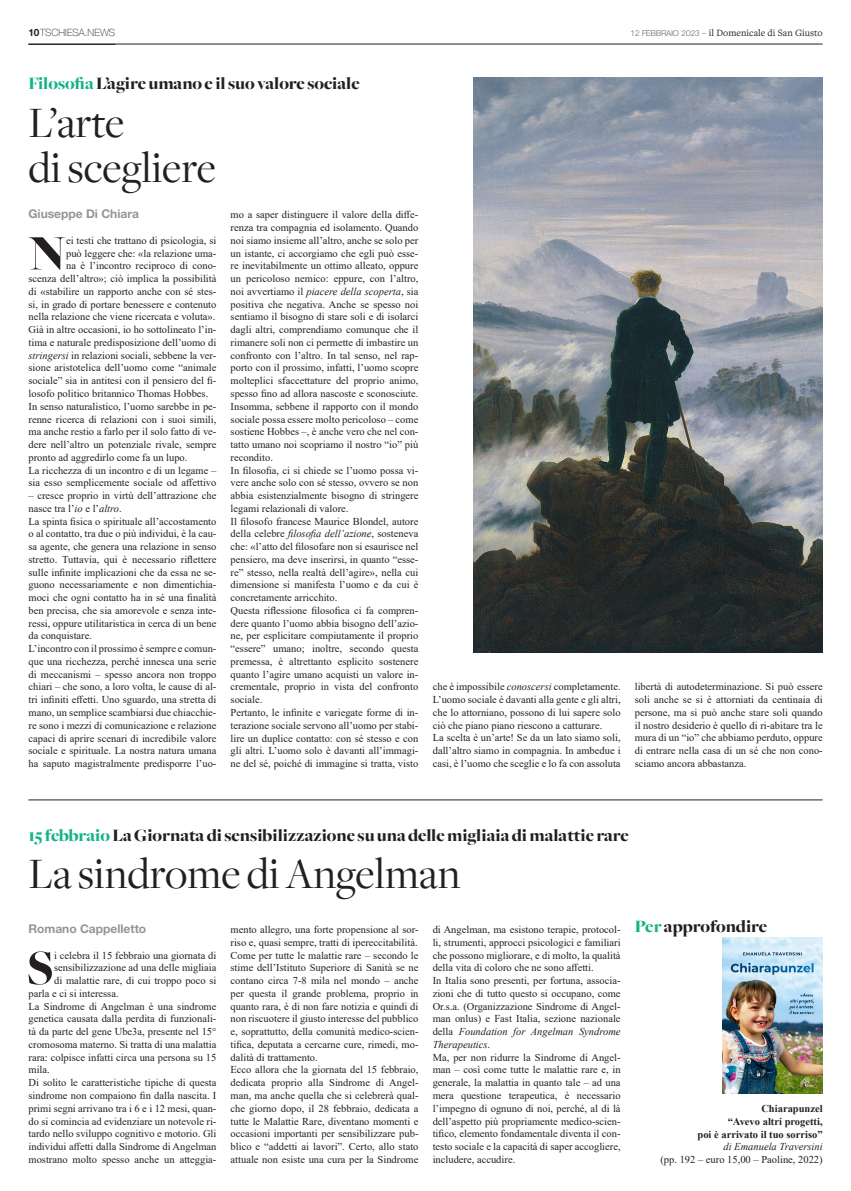
<style>
.page{position:relative;width:851px;height:1191px;background:#fff}
.page>*{position:absolute;margin:0;border:0;box-sizing:border-box;transform-origin:0 0}
.t1{font:900 51.3px "Freight Big";color:#231f20}
.t2{font:45px/45px "Freight Disp";color:#231f20}
.t3{font:900 18px "Freight Big";color:#231f20}
.t4{font:700 12px "Helvetica Neue LT Std";color:#939598}
.t5{font:10.5px/12.8px "Times New Roman";color:#231f20;text-align:justify}
.t6{font:700 10.5px "Times New Roman";color:#231f20}
.t7{font:italic 10.5px "Times New Roman";color:#231f20}
.t8{font:10px "Freight Text Pro";color:#231f20}
.t9{font:100 10px "Helvetica Neue LT Std";color:#231f20}
.s1{font-weight:700}
.s2{font-family:"Helvetica Neue LT Std";font-weight:100;font-size:8px}
.s3{color:#12b385}
.s4{font-style:italic}
</style>
<div class="page">
<hr style="left:28px;top:44px;width:794px;height:1px;background:#231f20">
<img style="left:722px;top:937px;width:100px;height:156px">
<hr style="left:28px;top:799px;width:794px;height:1px;background:#231f20">
<img style="left:473px;top:78px;width:349px;height:574px">
<p class="t9" style="left:28px;top:26px;width:88px"><span class="s1">10</span>TSCHIESA.NEWS</p>
<p class="t8" style="left:630px;top:26px;width:194px"><span class="s2">12 FEBBRAIO 2023 –</span> il Domenicale di San Giusto</p>
<p class="t3" style="left:28px;top:74px;width:333px"><span class="s3">Filosofia</span> L’agire umano e il suo valore sociale</p>
<p class="t2" style="left:28px;top:101px;width:189px">L’arte<br>di scegliere</p>
<p class="t4" style="left:28px;top:207px;width:112px">Giuseppe Di Chiara</p>
<p class="t1" style="left:29px;top:225px;width:39px">N</p>
<p class="t5" style="left:28px;top:234px;width:189px;text-align:right">ei testi che trattano di psicologia, si<br>può leggere che: «la relazione uma-<br>na è l’incontro reciproco di cono-<br>scenza dell’altro»; ciò implica la possibilità di «stabilire un rapporto anche con sé stes&shy;si, in grado di portare benessere e contenuto nella relazione che viene ricercata e voluta».</p>
<p class="t5" style="left:28px;top:323px;width:189px">Già in altre occasioni, io ho sottolineato l’in&shy;tima e naturale predisposizione dell’uomo di <span class="s4">stringersi</span> in relazioni sociali, sebbene la ver&shy;sione aristotelica dell’uomo come “animale sociale” sia in antitesi con il pensiero del fi&shy;losofo politico britannico Thomas Hobbes.</p>
<p class="t5" style="left:28px;top:399px;width:189px">In senso naturalistico, l’uomo sarebbe in pe&shy;renne ricerca di relazioni con i suoi simili, ma anche restio a farlo per il solo fatto di ve&shy;dere nell’altro un potenziale rivale, sempre pronto ad aggredirlo come fa un lupo.</p>
<p class="t5" style="left:28px;top:463px;width:189px">La ricchezza di un incontro e di un legame – sia esso semplicemente sociale od affettivo</p>
<p class="t5" style="left:28px;top:489px;width:189px">– cresce proprio in virtù dell’attrazione che nasce tra l’<span class="s4">io</span> e l’<span class="s4">altro</span>.</p>
<p class="t5" style="left:28px;top:514px;width:189px">La spinta fisica o spirituale all’accostamento o al contatto, tra due o più individui, è la cau&shy;sa agente, che genera una relazione in senso stretto. Tuttavia, qui è necessario riflettere sulle infinite implicazioni che da essa ne se&shy;guono necessariamente e non dimentichia&shy;moci che ogni contatto ha in sé una finalità ben precisa, che sia amorevole e senza inte&shy;ressi, oppure utilitaristica in cerca di un bene da conquistare.</p>
<p class="t5" style="left:28px;top:642px;width:189px">L’incontro con il prossimo è sempre e comun&shy;que una ricchezza, perché innesca una serie di meccanismi – spesso ancora non troppo chiari – che sono, a loro volta, le cause di al&shy;tri infiniti effetti. Uno sguardo, una stretta di mano, un semplice scambiarsi due chiacchie&shy;re sono i mezzi di comunicazione e relazione capaci di aprire scenari di incredibile valore sociale e spirituale. La nostra natura umana ha saputo magistralmente predisporre l’uo-</p>
<p class="t5" style="left:230px;top:208px;width:189px">mo a saper distinguere il valore della diffe&shy;renza tra compagnia ed isolamento. Quando noi siamo insieme all’altro, anche se solo per un istante, ci accorgiamo che egli può esse&shy;re inevitabilmente un ottimo alleato, oppure un pericoloso nemico: eppure, con l’altro, noi avvertiamo il <span class="s4">piacere della scoperta</span>, sia positiva che negativa. Anche se spesso noi sentiamo il bisogno di stare soli e di isolarci dagli altri, comprendiamo comunque che il rimanere soli non ci permette di imbastire un confronto con l’altro. In tal senso, nel rap&shy;porto con il prossimo, infatti, l’uomo scopre molteplici sfaccettature del proprio animo, spesso fino ad allora nascoste e sconosciute.<br>Insomma, sebbene il rapporto con il mondo sociale possa essere molto pericoloso – come sostiene Hobbes –, è anche vero che nel con&shy;tatto umano noi scopriamo il nostro “io” più recondito.</p>
<p class="t5" style="left:230px;top:463px;width:189px">In filosofia, ci si chiede se l’uomo possa vi&shy;vere anche solo con sé stesso, ovvero se non abbia esistenzialmente bisogno di stringere legami relazionali di valore.</p>
<p class="t5" style="left:230px;top:514px;width:189px">Il filosofo francese Maurice Blondel, autore della celebre <span class="s4">filosofia dell’azione</span>, sosteneva che: «l’atto del filosofare non si esaurisce nel pensiero, ma deve inserirsi, in quanto “esse&shy;re” stesso, nella realtà dell’agire», nella cui dimensione si manifesta l’uomo e da cui è concretamente arricchito.</p>
<p class="t5" style="left:230px;top:603px;width:189px">Questa riflessione filosofica ci fa compren&shy;dere quanto l’uomo abbia bisogno dell’azio&shy;ne, per esplicitare compiutamente il proprio “essere” umano; inoltre, secondo questa premessa, è altrettanto esplicito sostenere quanto l’agire umano acquisti un valore in&shy;crementale, proprio in vista del confronto sociale.</p>
<p class="t5" style="left:230px;top:705px;width:189px">Pertanto, le infinite e variegate forme di in&shy;terazione sociale servono all’uomo per stabi&shy;lire un duplice contatto: con sé stesso e con gli altri. L’uomo solo è davanti all’immagi&shy;ne del sé, poiché di immagine si tratta, visto</p>
<p class="t5" style="left:432px;top:680px;width:189px">che è impossibile <span class="s4">conoscersi</span> completamente.<br>L’uomo sociale è davanti alla gente e gli altri, che lo attorniano, possono di lui sapere solo ciò che piano piano riescono a catturare.</p>
<p class="t5" style="left:432px;top:731px;width:189px">La scelta è un’arte! Se da un lato siamo soli, dall’altro siamo in compagnia. In ambedue i casi, è l’uomo che sceglie e lo fa con assoluta</p>
<p class="t5" style="left:634px;top:680px;width:189px">libertà di autodeterminazione. Si può essere soli anche se si è attorniati da centinaia di persone, ma si può anche stare soli quando il nostro desiderio è quello di ri-abitare tra le mura di un “io” che abbiamo perduto, oppure di entrare nella casa di un sé che non cono&shy;sciamo ancora abbastanza.</p>
<p class="t3" style="left:28px;top:825px;width:602px"><span class="s3">15 febbraio</span> La Giornata di sensibilizzazione su una delle migliaia di malattie rare</p>
<p class="t2" style="left:28px;top:852px;width:433px">La sindrome di Angelman</p>
<p class="t4" style="left:28px;top:921px;width:119px">Romano Cappelletto</p>
<p class="t1" style="left:27px;top:939px;width:29px">S</p>
<p class="t5" style="left:54px;top:948px;width:164px">i celebra il 15 febbraio una giornata di</p>
<p class="t5" style="left:54px;top:961px;width:164px">sensibilizzazione ad una delle migliaia</p>
<p class="t5" style="left:54px;top:974px;width:164px">di malattie rare, di cui troppo poco si</p>
<p class="t5" style="left:28px;top:986px;width:92px">parla e ci si interessa.</p>
<p class="t5" style="left:28px;top:999px;width:189px">La Sindrome di Angelman è una sindrome genetica causata dalla perdita di funzionali&shy;tà da parte del gene Ube3a, presente nel 15° cromosoma materno. Si tratta di una malattia rara: colpisce infatti circa una persona su 15 mila.</p>
<p class="t5" style="left:28px;top:1076px;width:189px">Di solito le caratteristiche tipiche di questa sindrome non compaiono fin dalla nascita. I primi segni arrivano tra i 6 e i 12 mesi, quan&shy;do si comincia ad evidenziare un notevole ri&shy;tardo nello sviluppo cognitivo e motorio. Gli individui affetti dalla Sindrome di Angelman mostrano molto spesso anche un atteggia-</p>
<p class="t5" style="left:230px;top:923px;width:189px">mento allegro, una forte propensione al sor&shy;riso e, quasi sempre, tratti di ipereccitabilità.</p>
<p class="t5" style="left:230px;top:948px;width:189px">Come per tutte le malattie rare – secondo le stime dell’Istituto Superiore di Sanità se ne contano circa 7-8 mila nel mondo – anche per questa il grande problema, proprio in quanto rara, è di non fare notizia e quindi di non riscuotere il giusto interesse del pubblico e, soprattutto, della comunità medico-scien&shy;tifica, deputata a cercarne cure, rimedi, mo&shy;dalità di trattamento.</p>
<p class="t5" style="left:230px;top:1063px;width:189px">Ecco allora che la giornata del 15 febbraio, dedicata proprio alla Sindrome di Angel&shy;man, ma anche quella che si celebrerà qual&shy;che giorno dopo, il 28 febbraio, dedicata a tutte le Malattie Rare, diventano momenti e occasioni importanti per sensibilizzare pub&shy;blico e “addetti ai lavori”. Certo, allo stato attuale non esiste una cura per la Sindrome</p>
<p class="t5" style="left:432px;top:923px;width:189px">di Angelman, ma esistono terapie, protocol&shy;li, strumenti, approcci psicologici e familiari che possono migliorare, e di molto, la qualità della vita di coloro che ne sono affetti.</p>
<p class="t5" style="left:432px;top:974px;width:189px">In Italia sono presenti, per fortuna, associa&shy;zioni che di tutto questo si occupano, come Or.s.a. (Organizzazione Sindrome di Angel&shy;man onlus) e Fast Italia, sezione nazionale della <span class="s4">Foundation for Angelman Syndrome Therapeutics</span>.</p>
<p class="t5" style="left:432px;top:1050px;width:189px">Ma, per non ridurre la Sindrome di Angel&shy;man – così come tutte le malattie rare e, in generale, la malattia in quanto tale – ad una mera questione terapeutica, è necessario l’impegno di ognuno di noi, perché, al di là dell’aspetto più propriamente medico-scien&shy;tifico, elemento fondamentale diventa il con&shy;testo sociale e la capacità di saper accogliere, includere, accudire.</p>
<p class="t3" style="left:634px;top:916px;width:134px"><span class="s3">Per</span> approfondire</p>
<p class="t6" style="left:761px;top:1101px;width:63px">Chiarapunzel</p>
<p class="t6" style="left:727px;top:1113px;width:96px">“Avevo altri progetti,</p>
<p class="t6" style="left:697px;top:1126px;width:127px">poi è arrivato il tuo sorriso”</p>
<p class="t7" style="left:723px;top:1139px;width:101px">di Emanuela Traversini</p>
<p class="t5" style="left:660px;top:1153px;width:164px">(pp. 192 – euro 15,00 – Paoline, 2022)</p>
</div>
